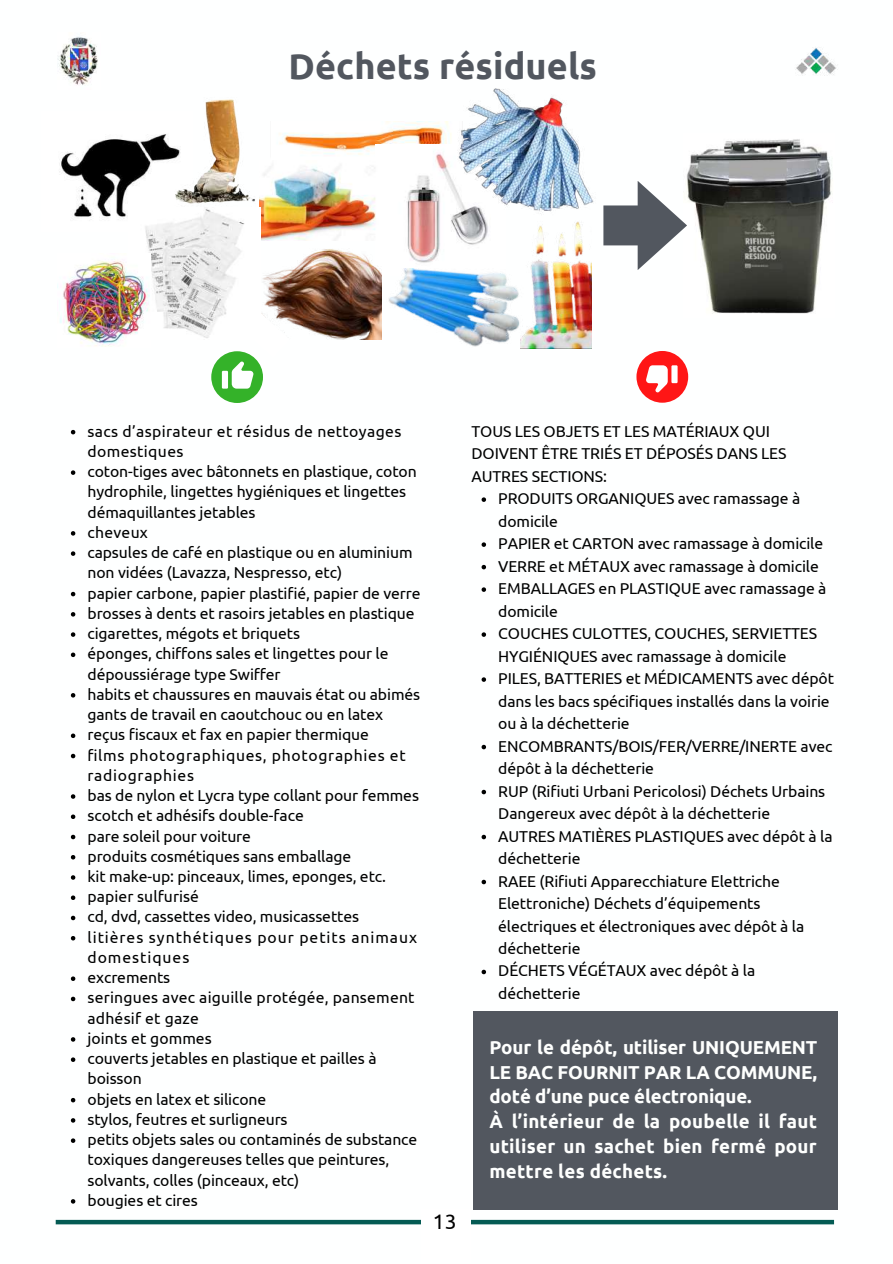
<style>
.page{position:relative;width:893px;height:1264px;background:#fff}
.page>*{position:absolute;margin:0;border:0;box-sizing:border-box;transform-origin:0 0}
.t1{font:700 36px "Ubuntu";letter-spacing:.005em;color:#52575f}
.t2{font:21px "Ubuntu";color:#000}
.t3{font:700 18.75px/24.8px "Ubuntu";letter-spacing:-.005em;color:#fefffe}
.t4{font:15.75px/20.2px "Ubuntu";letter-spacing:-.005em;color:#000}
</style>
<div class="page">
<div style="left:56px;top:1219px;width:778px;height:5px;background:#045b54"></div>
<div style="left:421px;top:1209px;width:49px;height:53px;background:#fff"></div>
<svg style="left:71px;top:430px;width:4px;height:4px"></svg>
<svg style="left:71px;top:470px;width:4px;height:5px"></svg>
<svg style="left:71px;top:531px;width:4px;height:4px"></svg>
<svg style="left:71px;top:551px;width:4px;height:5px"></svg>
<svg style="left:71px;top:592px;width:4px;height:4px"></svg>
<svg style="left:71px;top:612px;width:4px;height:4px"></svg>
<svg style="left:71px;top:632px;width:4px;height:5px"></svg>
<svg style="left:71px;top:652px;width:4px;height:5px"></svg>
<svg style="left:71px;top:693px;width:4px;height:4px"></svg>
<svg style="left:71px;top:733px;width:4px;height:5px"></svg>
<svg style="left:71px;top:753px;width:4px;height:5px"></svg>
<svg style="left:71px;top:794px;width:4px;height:4px"></svg>
<svg style="left:71px;top:814px;width:4px;height:5px"></svg>
<svg style="left:71px;top:834px;width:4px;height:5px"></svg>
<svg style="left:71px;top:855px;width:4px;height:4px"></svg>
<svg style="left:71px;top:875px;width:4px;height:4px"></svg>
<svg style="left:71px;top:895px;width:4px;height:5px"></svg>
<svg style="left:71px;top:915px;width:4px;height:5px"></svg>
<svg style="left:71px;top:936px;width:4px;height:4px"></svg>
<svg style="left:71px;top:976px;width:4px;height:4px"></svg>
<svg style="left:71px;top:996px;width:4px;height:5px"></svg>
<svg style="left:71px;top:1037px;width:4px;height:4px"></svg>
<svg style="left:71px;top:1057px;width:4px;height:4px"></svg>
<svg style="left:71px;top:1097px;width:4px;height:5px"></svg>
<svg style="left:71px;top:1118px;width:4px;height:4px"></svg>
<svg style="left:71px;top:1138px;width:4px;height:4px"></svg>
<svg style="left:71px;top:1199px;width:4px;height:4px"></svg>
<svg style="left:481px;top:497px;width:5px;height:5px"></svg>
<svg style="left:481px;top:542px;width:5px;height:5px"></svg>
<svg style="left:481px;top:565px;width:5px;height:4px"></svg>
<svg style="left:481px;top:587px;width:5px;height:5px"></svg>
<svg style="left:481px;top:632px;width:5px;height:5px"></svg>
<svg style="left:481px;top:677px;width:5px;height:5px"></svg>
<svg style="left:481px;top:744px;width:5px;height:5px"></svg>
<svg style="left:481px;top:789px;width:5px;height:5px"></svg>
<svg style="left:481px;top:834px;width:5px;height:5px"></svg>
<svg style="left:481px;top:879px;width:5px;height:5px"></svg>
<svg style="left:481px;top:969px;width:5px;height:5px"></svg>
<div style="left:473px;top:1010px;width:363px;height:199px;background:#52575f"></div>
<svg style="left:636px;top:351px;width:52px;height:52px"></svg>
<img style="left:57px;top:37px;width:41px;height:48px">
<img style="left:795px;top:47px;width:43px;height:29px">
<img style="left:520px;top:228px;width:71px;height:120px">
<img style="left:300px;top:122px;width:117px;height:33px">
<img style="left:375px;top:145px;width:113px;height:124px">
<img style="left:417px;top:88px;width:177px;height:140px">
<img style="left:379px;top:269px;width:147px;height:78px">
<img style="left:59px;top:139px;width:75px;height:80px">
<img style="left:686px;top:139px;width:146px;height:175px">
<svg style="left:603px;top:181px;width:83px;height:89px"></svg>
<img style="left:261px;top:161px;width:118px;height:80px">
<img style="left:262px;top:248px;width:119px;height:91px">
<svg style="left:211px;top:284px;width:79px;height:119px"></svg>
<img style="left:129px;top:208px;width:131px;height:131px">
<img style="left:57px;top:254px;width:93px;height:93px">
<img style="left:134px;top:99px;width:166px;height:110px">
<h1 class="t1" style="left:288px;top:45px;width:310px">Déchets résiduels</h1>
<p class="t4" style="left:87px;top:420px;width:334px">sacs d’aspirateur et résidus de nettoyages domestiques<br>coton-tiges avec bâtonnets en plastique, coton hydrophile, lingettes hygiéniques et lingettes démaquillantes jetables<br>cheveux<br>capsules de café en plastique ou en aluminium non vidées (Lavazza, Nespresso, etc)<br>papier carbone, papier plastifié, papier de verre brosses à dents et rasoirs jetables en plastique cigarettes, mégots et briquets<br>éponges, chiffons sales et lingettes pour le dépoussiérage type Swiffer<br>habits et chaussures en mauvais état ou abimés gants de travail en caoutchouc ou en latex reçus fiscaux et fax en papier thermique<br>films photographiques, photographies et radiographies<br>bas de nylon et Lycra type collant pour femmes scotch et adhésifs double-face<br>pare soleil pour voiture<br>produits cosmétiques sans emballage<br>kit make-up: pinceaux, limes, eponges, etc. papier sulfurisé<br>cd, dvd, cassettes video, musicassettes<br>litières synthétiques pour petits animaux domestiques<br>excrements<br>seringues avec aiguille protégée, pansement adhésif et gaze<br>joints et gommes<br>couverts jetables en plastique et pailles à boisson<br>objets en latex et silicone<br>stylos, feutres et surligneurs<br>petits objets sales ou contaminés de substance toxiques dangereuses telles que peintures, solvants, colles (pinceaux, etc)<br>bougies et cires</p>
<h2 class="t2" style="left:433px;top:1209px;width:25px">13</h2>
<p class="t4" style="left:471px;top:419px;width:316px;line-height:22.5px">TOUS LES OBJETS ET LES MATÉRIAUX QUI<br>DOIVENT ÊTRE TRIÉS ET DÉPOSÉS DANS LES<br>AUTRES SECTIONS:</p>
<p class="t4" style="left:498px;top:487px;width:337px;line-height:22.5px">PRODUITS ORGANIQUES avec ramassage à domicile<br>PAPIER et CARTON avec ramassage à domicile VERRE et MÉTAUX avec ramassage à domicile EMBALLAGES en PLASTIQUE avec ramassage à domicile<br>COUCHES CULOTTES, COUCHES, SERVIETTES HYGIÉNIQUES avec ramassage à domicile<br>PILES, BATTERIES et MÉDICAMENTS avec dépôt dans les bacs spécifiques installés dans la voirie ou à la déchetterie ENCOMBRANTS/BOIS/FER/VERRE/INERTE avec dépôt à la déchetterie<br>RUP (Rifiuti Urbani Pericolosi) Déchets Urbains Dangereux avec dépôt à la déchetterie<br>AUTRES MATIÈRES PLASTIQUES avec dépôt à la déchetterie<br>RAEE (Rifiuti Apparecchiature Elettriche Elettroniche) Déchets d’équipements électriques et électroniques avec dépôt à la déchetterie<br>DÉCHETS VÉGÉTAUX avec dépôt à la déchetterie</p>
<p class="t3" style="left:489px;top:1034px;width:329px">Pour le dépôt, utiliser UNIQUEMENT<br>LE BAC FOURNIT PAR LA COMMUNE, doté d’une puce électronique.<br>À l’intérieur de la poubelle il faut utiliser un sachet bien fermé pour mettre les déchets.</p>
</div>
